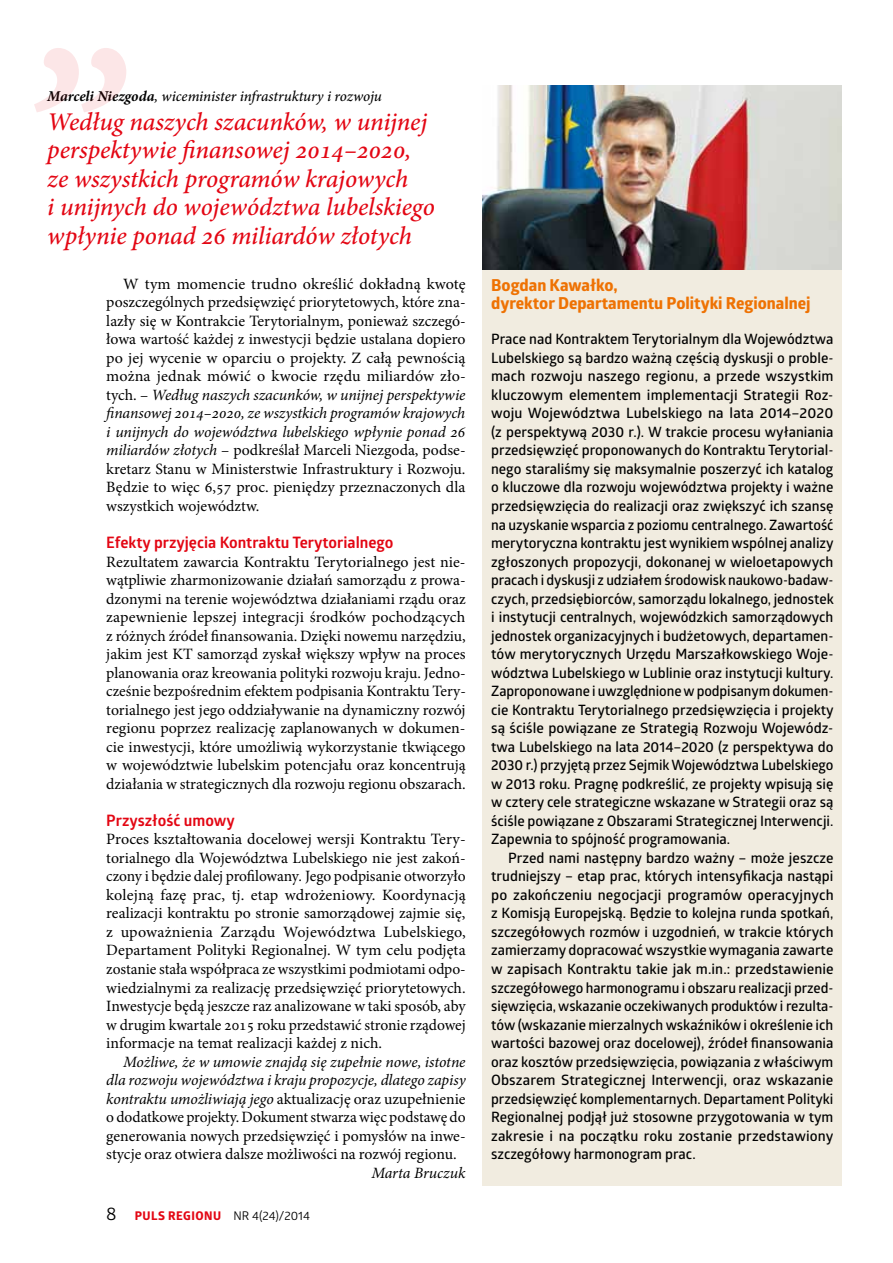
<style>
.page{position:relative;width:893px;height:1263px;background:#fff}
.page>*{position:absolute;margin:0;border:0;box-sizing:border-box;transform-origin:0 0}
.t1{font:italic 500 25.5px/28.5px "Minion Pro";letter-spacing:-.005em;color:#e30613}
.t2{font:700 16.5px/18px "Globerx";color:#ee7203}
.t3{font:15.75px/18.5px "Minion Pro";color:#000;text-align:justify}
.t4{font:700 15.75px "Glober";color:#e30613}
.t5{font:italic 15.75px "Minion Pro";letter-spacing:-.005em;color:#000}
.t6{font:italic 500 15px "Minion Pro";letter-spacing:-.005em;color:#000}
.t7{font:600 14.25px/18.5px "Glober";color:#000;text-align:justify}
.t8{font:12px "Glober";color:#000}
.s1{font-weight:700}
.s2{font-style:italic}
.s3{font-size:18px}
.s4{font-family:"Globerx";font-weight:700;color:#e30613}
</style>
<div class="page">
<img style="left:483px;top:85px;width:359px;height:185px">
<div style="left:483px;top:270px;width:359px;height:916px;background:#f1ece0"></div>
<svg style="left:34px;top:48px;width:92px;height:64px"></svg>
<p class="t6" style="left:47px;top:86px;width:336px"><span class="s1">Marceli Niezgoda</span>, wiceminister infrastruktury i rozwoju</p>
<h1 class="t1" style="left:47px;top:107px;width:389px">Według naszych szacunków, w unijnej perspektywie finansowej 2014–2020, ze wszystkich programów krajowych<br>i unijnych do województwa lubelskiego wpłynie ponad 26 miliardów złotych</h1>
<p class="t3" style="left:106px;top:275px;width:361px;text-indent:17px">W tym momencie trudno określić dokładną kwotę poszczególnych przedsięwzięć priorytetowych, które zna&shy;lazły się w Kontrakcie Terytorialnym, ponieważ szczegó&shy;łowa wartość każdej z inwestycji będzie ustalana dopiero po jej wycenie w oparciu o projekty. Z całą pewnością można jednak mówić o kwocie rzędu miliardów zło&shy;tych. – <span class="s2">Według naszych szacunków, w unijnej perspektywie finansowej 2014–2020, ze wszystkich programów krajowych i unijnych do województwa lubelskiego wpłynie ponad 26 miliardów złotych</span> – podkreślał Marceli Niezgoda, podse&shy;kretarz Stanu w Ministerstwie Infrastruktury i Rozwoju.<br>Będzie to więc 6,57 proc. pieniędzy przeznaczonych dla wszystkich województw.</p>
<p class="t4" style="left:106px;top:531px;width:289px">Efekty przyjęcia Kontraktu Terytorialnego</p>
<p class="t3" style="left:106px;top:552px;width:361px">Rezultatem zawarcia Kontraktu Terytorialnego jest nie&shy;wątpliwie zharmonizowanie działań samorządu z prowa&shy;dzonymi na terenie województwa działaniami rządu oraz zapewnienie lepszej integracji środków pochodzących z różnych źródeł finansowania. Dzięki nowemu narzędziu, jakim jest KT samorząd zyskał większy wpływ na proces planowania oraz kreowania polityki rozwoju kraju. Jedno&shy;cześnie bezpośrednim efektem podpisania Kontraktu Tery&shy;torialnego jest jego oddziaływanie na dynamiczny rozwój regionu poprzez realizację zaplanowanych w dokumen&shy;cie inwestycji, które umożliwią wykorzystanie tkwiącego w województwie lubelskim potencjału oraz koncentrują działania w strategicznych dla rozwoju regionu obszarach.</p>
<p class="t4" style="left:106px;top:809px;width:130px">Przyszłość umowy</p>
<p class="t3" style="left:106px;top:830px;width:361px">Proces kształtowania docelowej wersji Kontraktu Tery&shy;torialnego dla Województwa Lubelskiego nie jest zakoń&shy;czony i będzie dalej profilowany<span class="s2">.</span> Jego podpisanie otworzyło kolejną fazę prac, tj. etap wdrożeniowy. Koordynacją realizacji kontraktu po stronie samorządowej zajmie się, z upoważnienia Zarządu Województwa Lubelskiego, Departament Polityki Regionalnej. W tym celu podjęta zostanie stała współpraca ze wszystkimi podmiotami odpo&shy;wiedzialnymi za realizację przedsięwzięć priorytetowych.<br>Inwestycje będą jeszcze raz analizowane w taki sposób, aby w drugim kwartale 2015 roku przedstawić stronie rządowej informacje na temat realizacji każdej z nich.</p>
<p class="t3" style="left:106px;top:1052px;width:361px;text-indent:17px"><span class="s2">Możliwe, że w umowie znajdą się zupełnie nowe, istotne dla rozwoju województwa i kraju propozycje, dlatego zapisy kontraktu umożliwiają jego</span> aktualizację oraz uzupełnienie o dodatkowe projekty. Dokument stwarza więc podstawę do generowania nowych przedsięwzięć i pomysłów na inwe&shy;stycje oraz otwiera dalsze możliwości na rozwój regionu.</p>
<p class="t5" style="left:371px;top:1162px;width:96px">Marta Bruczuk</p>
<p class="t8" style="left:106px;top:1208px;width:205px"><span class="s3">8</span> <span class="s4">puls regionu</span> NR 4(24)/2014</p>
<p class="t2" style="left:491px;top:276px;width:321px">Bogdan Kawałko,<br>dyrektor Departamentu Polityki Regionalnej</p>
<p class="t7" style="left:491px;top:330px;width:344px">Prace nad Kontraktem Terytorialnym dla Województwa Lubelskiego są bardzo ważną częścią dyskusji o proble&shy;mach rozwoju naszego regionu, a przede wszystkim kluczowym elementem implementacji Strategii Roz&shy;woju Województwa Lubelskiego na lata 2014–2020 (z perspektywą 2030 r.). W trakcie procesu wyłaniania przedsięwzięć proponowanych do Kontraktu Terytorial&shy;nego staraliśmy się maksymalnie poszerzyć ich katalog o kluczowe dla rozwoju województwa projekty i ważne przedsięwzięcia do realizacji oraz zwiększyć ich szansę na uzyskanie wsparcia z poziomu centralnego. Zawartość merytoryczna kontraktu jest wynikiem wspólnej analizy zgłoszonych propozycji, dokonanej w wieloetapowych pracach i dyskusji z udziałem środowisk naukowo-badaw&shy;czych, przedsiębiorców, samorządu lokalnego, jednostek i instytucji centralnych, wojewódzkich samorządowych jednostek organizacyjnych i budżetowych, departamen&shy;tów merytorycznych U rzędu M arszałkowskiego Woje&shy;wództwa Lubelskiego w Lublinie oraz instytucji kultury.<br>Zaproponowane i uwzględnione wpodpisanym dokumen&shy;cie Kontraktu Terytorialnego przedsięwzięcia i projekty są ściśle powiązane ze Strategią Rozwoju Wojewódz&shy;twa Lubelskiego na lata 2014–2020 (z perspektywa do 2030 r.) przyjętą przez Sejmik Województwa Lubelskiego w 2013 roku. Pragnę podkreślić, ze projekty wpisują się w cztery cele strategiczne wskazane w Strategii oraz są ściśle powiązane z Obszarami Strategicznej Interwencji.<br>Zapewnia to spójność programowania.</p>
<p class="t7" style="left:491px;top:848px;width:344px;text-indent:17px">Przed nami następny bardzo ważny – może jeszcze trudniejszy – etap prac, których intensyfikacja nastąpi po zakończeniu negocjacji programów operacyjnych z Komisją Europejską. Będzie to kolejna runda spotkań, szczegółowych rozmów i uzgodnień, w trakcie których zamierzamy dopracować wszystkie wymagania zawarte w zapisach Kontraktu takie jak m.in.: przedstawienie szczegółowego harmonogramu i obszaru realizacji przed&shy;sięwzięcia, wskazanie oczekiwanych produktów i rezulta&shy;tów (wskazanie mierzalnych wskaźników i określenie ich wartości bazowej oraz docelowej), źródeł finansowania oraz kosztów przedsięwzięcia, powiązania z właściwym Obszarem Strategicznej Interwencji, oraz wskazanie przedsięwzięć komplementarnych. Departament Polityki Regionalnej podjął już stosowne przygotowania w tym zakresie i na początku roku zostanie przedstawiony szczegółowy harmonogram prac.</p>
</div>
